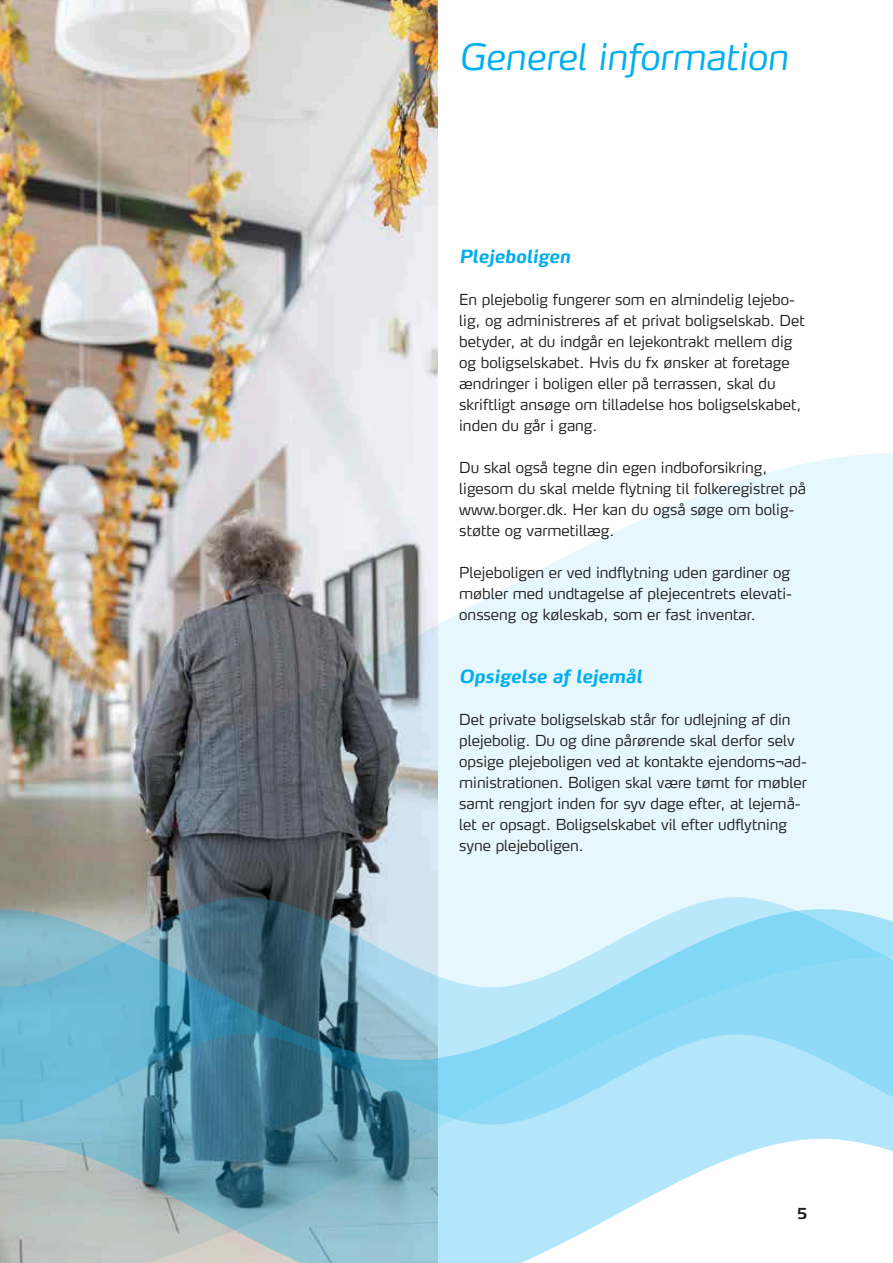
<style>
.page{position:relative;width:893px;height:1263px;background:#fff}
.page>*{position:absolute;margin:0;border:0;box-sizing:border-box;transform-origin:0 0}
.t1{font:italic 300 36px "Max TF";color:#00aeef}
.t2{font:italic 700 18px "Max TF";color:#00aeef}
.t3{font:300 15px/21px "Max TF";color:#231f20}
.t4{font:700 15px "Max TF";color:#231f20}
</style>
<div class="page">
<img style="left:0;top:0;width:438px;height:453px">
<img style="left:0;top:453px;width:893px;height:444px">
<svg style="left:0;top:1125px;width:893px;height:138px"></svg>
<svg style="left:0;top:897px;width:893px;height:228px;background:#87bfd4"></svg>
<h1 class="t1" style="left:459px;top:34px;width:330px">Generel information</h1>
<h2 class="t2" style="left:459px;top:245px;width:113px">Plejeboligen</h2>
<p class="t3" style="left:459px;top:289px;width:347px">En plejebolig fungerer som en almindelig lejebo&shy;lig, og administreres af et privat boligselskab. Det betyder, at du indgår en lejekontrakt mellem dig og boligselskabet. Hvis du fx ønsker at foretage ændringer i boligen eller på terrassen, skal du skriftligt ansøge om tilladelse hos boligselskabet, inden du går i gang.</p>
<p class="t3" style="left:459px;top:457px;width:348px">Du skal også tegne din egen indboforsikring, ligesom du skal melde flytning til folkeregistret på www.borger.dk. Her kan du også søge om bolig&shy;støtte og varmetillæg.</p>
<p class="t3" style="left:459px;top:562px;width:334px">Plejeboligen er ved indflytning uden gardiner og møbler med undtagelse af plejecentrets elevati&shy;onsseng og køleskab, som er fast inventar.</p>
<h2 class="t2" style="left:459px;top:665px;width:184px">Opsigelse af lejemål</h2>
<p class="t3" style="left:459px;top:709px;width:349px">Det private boligselskab står for udlejning af din plejebolig. Du og dine pårørende skal derfor selv opsige plejeboligen ved at kontakte ejendoms¬ad&shy;ministrationen. Boligen skal være tømt for møbler samt rengjort inden for syv dage efter, at lejemå&shy;let er opsagt. Boligselskabet vil efter udflytning syne plejeboligen.</p>
<p class="t4" style="left:797px;top:1204px;width:12px">5</p>
</div>
